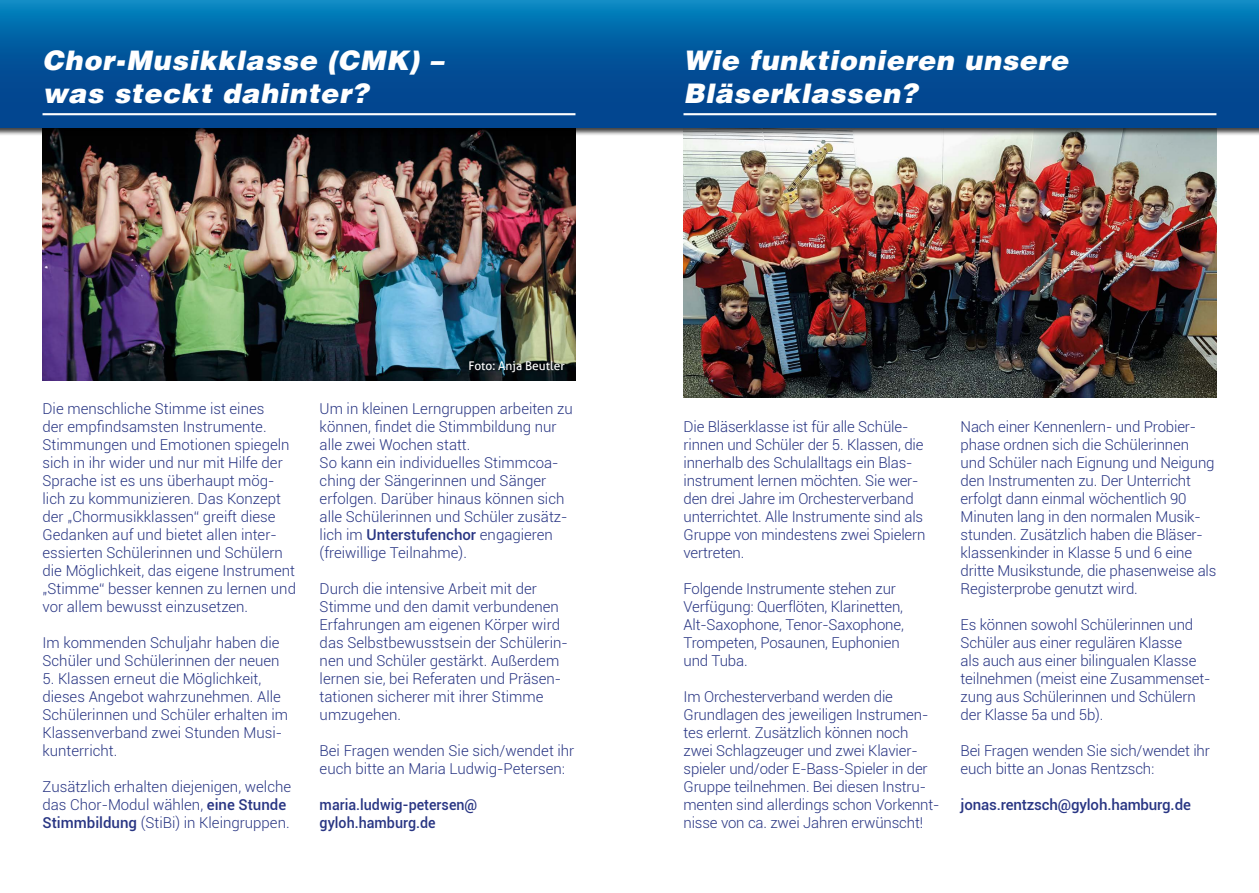
<style>
.page{position:relative;width:1259px;height:893px;background:#fff}
.page>*{position:absolute;margin:0;border:0;box-sizing:border-box;transform-origin:0 0}
.t1{font:27px/32.4px "Airbus Special";letter-spacing:.025em;color:#fff}
.t2{font:300 15px/18px "Roboto";letter-spacing:-.01em;color:#283583}
.t3{font:500 15px/18px "Roboto";color:#283583;scale:.95 1}
.t4{font:500 15px "Roboto";color:#283583}
.t5{font:12px "Aller";color:#fff}
.s1{font-weight:500}
</style>
<div class="page">
<img style="left:43px;top:137px;width:532px;height:244px">
<img style="left:683px;top:137px;width:533px;height:261px">
<div style="left:0;top:0;width:1259px;height:137px;background:#000;opacity:.75"></div>
<svg style="left:0;top:0;width:1259px;height:128px;background:#02599e"></svg>
<hr style="left:43px;top:113px;width:532px;height:2px;background:#fff">
<hr style="left:683px;top:113px;width:533px;height:2px;background:#fff">
<h1 class="t1" style="left:43px;top:45px;width:402px">Chor-Musikklasse (CMK) – was steckt dahinter?</h1>
<p class="t5" style="left:468px;top:358px;width:98px">Foto: Anja Beutler</p>
<p class="t2" style="left:43px;top:399px;width:255px">Die menschliche Stimme ist eines<br>der empfindsamsten Instrumente.<br>Stimmungen und Emotionen spiegeln sich in ihr wider und nur mit Hilfe der Sprache ist es uns überhaupt mög&shy;lich zu kommunizieren. Das Konzept der „Chormusikklassen“ greift diese Gedanken auf und bietet allen inter&shy;essierten Schülerinnen und Schülern die Möglichkeit, das eigene Instrument „Stimme“ besser kennen zu lernen und vor allem bewusst einzusetzen.</p>
<p class="t2" style="left:43px;top:633px;width:239px">Im kommenden Schuljahr haben die<br>Schüler und Schülerinnen der neuen</p>
<p class="t2" style="left:43px;top:669px;width:247px">5. Klassen erneut die Möglichkeit, dieses Angebot wahrzunehmen. Alle<br>Schülerinnen und Schüler erhalten im<br>Klassenverband zwei Stunden Musi&shy;kunterricht.</p>
<p class="t2" style="left:43px;top:777px;width:250px">Zusätzlich erhalten diejenigen, welche das Chor-Modul wählen, <span class="s1">eine Stunde<br>Stimmbildung</span> (StiBi) in Kleingruppen.</p>
<p class="t2" style="left:320px;top:399px;width:255px">Um in kleinen Lerngruppen arbeiten zu können, findet die Stimmbildung nur alle zwei Wochen statt.<br>So kann ein individuelles Stimmcoa&shy;ching der Sängerinnen und Sänger erfolgen. Darüber hinaus können sich alle Schülerinnen und Schüler zusätz&shy;lich im <span class="s1">Unterstufenchor</span> engagieren (freiwillige Teilnahme).</p>
<p class="t2" style="left:320px;top:579px;width:249px">Durch die intensive Arbeit mit der<br>Stimme und den damit verbundenen<br>Erfahrungen am eigenen Körper wird das Selbstbewusstsein der Schülerin&shy;nen und Schüler gestärkt. Außerdem lernen sie, bei Referaten und Präsen&shy;tationen sicherer mit ihrer Stimme umzugehen.</p>
<p class="t2" style="left:320px;top:741px;width:256px">Bei Fragen wenden Sie sich/wendet ihr euch bitte an Maria Ludwig-Petersen:</p>
<p class="t3" style="left:320px;top:795px;width:167px">maria.ludwig-petersen@ gyloh.hamburg.de</p>
<h1 class="t1" style="left:683px;top:45px;width:386px">Wie funktionieren unsere<br>Bläserklassen?</h1>
<p class="t2" style="left:683px;top:417px;width:243px">Die Bläserklasse ist für alle Schüle&shy;rinnen und Schüler der 5. Klassen, die innerhalb des Schulalltags ein Blas&shy;instrument lernen möchten. Sie wer&shy;den drei Jahre im Orchesterverband unterrichtet. Alle Instrumente sind als Gruppe von mindestens zwei Spielern vertreten.</p>
<p class="t2" style="left:683px;top:579px;width:222px">Folgende Instrumente stehen zur<br>Verfügung: Querflöten, Klarinetten,<br>Alt-Saxophone, Tenor-Saxophone,<br>Trompeten, Posaunen, Euphonien und Tuba.</p>
<p class="t2" style="left:683px;top:687px;width:257px">Im Orchesterverband werden die Grundlagen des jeweiligen Instrumen&shy;tes erlernt. Zusätzlich können noch zwei Schlagzeuger und zwei Klavier&shy;spieler und/oder E-Bass-Spieler in der Gruppe teilnehmen. Bei diesen Instru&shy;menten sind allerdings schon Vorkennt&shy;nisse von ca. zwei Jahren erwünscht!</p>
<p class="t2" style="left:960px;top:417px;width:257px">Nach einer Kennenlern- und Probier&shy;phase ordnen sich die Schülerinnen und Schüler nach Eignung und Neigung den Instrumenten zu. Der Unterricht erfolgt dann einmal wöchentlich 90<br>Minuten lang in den normalen Musik&shy;stunden. Zusätzlich haben die Bläser&shy;klassenkinder in Klasse 5 und 6 eine dritte Musikstunde, die phasenweise als Registerprobe genutzt wird.</p>
<p class="t2" style="left:960px;top:615px;width:251px">Es können sowohl Schülerinnen und Schüler aus einer regulären Klasse<br>als auch aus einer bilingualen Klasse teilnehmen (meist eine Zusammenset&shy;zung aus Schülerinnen und Schülern der Klasse 5a und 5b).</p>
<p class="t2" style="left:960px;top:741px;width:251px">Bei Fragen wenden Sie sich/wendet ihr euch bitte an Jonas Rentzsch:</p>
<p class="t4" style="left:960px;top:794px;width:232px">jonas.rentzsch@gyloh.hamburg.de</p>
</div>
